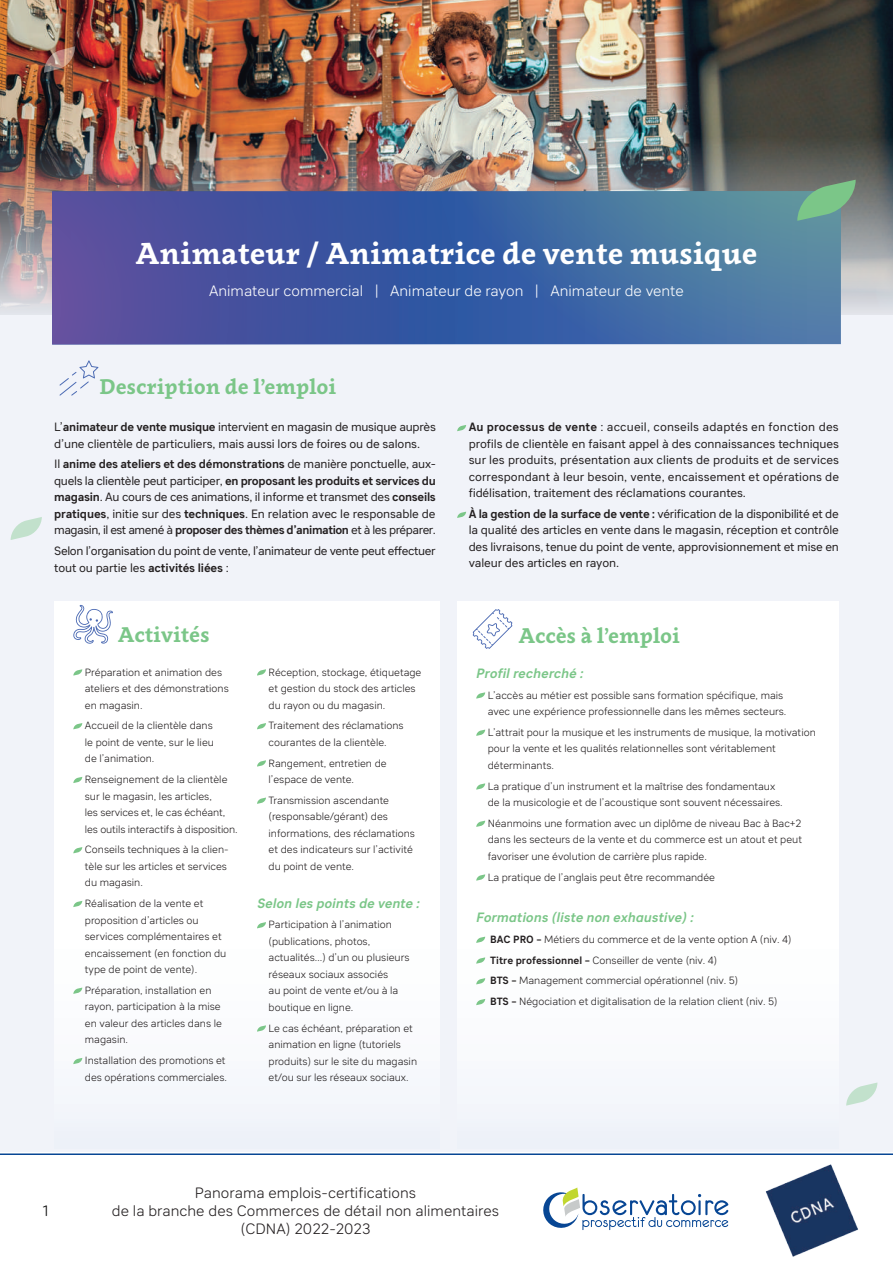
<style>
.page{position:relative;width:893px;height:1263px;background:#fff}
.page>*{position:absolute;margin:0;border:0;box-sizing:border-box;transform-origin:0 0}
.t1{font:700 30px "Clavo";color:#fff}
.t2{font:700 21px "Clavo";color:#7bc688}
.t3{font:300 15px/17.9px "Sebino Soft";color:#231f20;text-align:center}
.t4{font:300 15px "Sebino";color:#fff}
.t5{font:300 15px "Sebino Soft";color:#000}
.t6{font:italic 700 13.5px "Sebino";color:#7bc688}
.t7{font:12px/16.5px "Sebino";letter-spacing:-.015em;color:#231f20;text-align:justify}
.t8{font:300 10.5px/16.5px "Sebino";color:#231f20}
.s1{font-weight:700}
</style>
<div class="page">
<img style="left:0;top:0;width:893px;height:1152px">
<svg style="left:52px;top:191px;width:343px;height:153px;background:#48519e"></svg>
<svg style="left:395px;top:191px;width:446px;height:153px;background:#426ea3"></svg>
<svg style="left:797px;top:180px;width:59px;height:41px;background:#75a686"></svg>
<svg style="left:11px;top:517px;width:31px;height:23px"></svg>
<svg style="left:846px;top:1082px;width:31px;height:24px"></svg>
<svg style="left:59px;top:360px;width:39px;height:36px"></svg>
<svg style="left:457px;top:425px;width:9px;height:6px"></svg>
<svg style="left:457px;top:512px;width:9px;height:6px"></svg>
<div style="left:54px;top:602px;width:386px;height:546px;background:linear-gradient(to right,#fcfdfe,#fcfdfe)"></div>
<div style="left:458px;top:602px;width:381px;height:546px;background:linear-gradient(to right,#fcfdfe,#fcfdfe)"></div>
<svg style="left:73px;top:605px;width:40px;height:39px"></svg>
<svg style="left:473px;top:609px;width:39px;height:40px"></svg>
<svg style="left:476px;top:692px;width:9px;height:7px"></svg>
<svg style="left:476px;top:730px;width:9px;height:6px"></svg>
<svg style="left:476px;top:783px;width:9px;height:7px"></svg>
<svg style="left:476px;top:821px;width:9px;height:6px"></svg>
<svg style="left:476px;top:874px;width:9px;height:7px"></svg>
<svg style="left:476px;top:937px;width:9px;height:6px"></svg>
<svg style="left:476px;top:957px;width:9px;height:7px"></svg>
<svg style="left:476px;top:978px;width:9px;height:6px"></svg>
<svg style="left:476px;top:999px;width:9px;height:6px"></svg>
<svg style="left:73px;top:669px;width:9px;height:7px"></svg>
<svg style="left:73px;top:723px;width:9px;height:6px"></svg>
<svg style="left:73px;top:777px;width:9px;height:6px"></svg>
<svg style="left:73px;top:847px;width:9px;height:6px"></svg>
<svg style="left:73px;top:901px;width:9px;height:6px"></svg>
<svg style="left:73px;top:987px;width:9px;height:7px"></svg>
<svg style="left:73px;top:1058px;width:9px;height:6px"></svg>
<svg style="left:257px;top:669px;width:9px;height:7px"></svg>
<svg style="left:257px;top:723px;width:9px;height:6px"></svg>
<svg style="left:257px;top:760px;width:9px;height:7px"></svg>
<svg style="left:257px;top:797px;width:9px;height:7px"></svg>
<svg style="left:257px;top:922px;width:9px;height:6px"></svg>
<svg style="left:257px;top:1025px;width:9px;height:7px"></svg>
<svg style="left:44px;top:46px;width:31px;height:27px"></svg>
<hr style="left:0;top:1153px;width:893px;height:2px;background:#074694">
<img style="left:765px;top:1164px;width:93px;height:93px">
<svg style="left:543px;top:1187px;width:185px;height:43px"></svg>
<h1 class="t1" style="left:136px;top:231px;width:623px">Animateur / Animatrice de vente musique</h1>
<h3 class="t4" style="left:209px;top:283px;width:476px">Animateur commercial | Animateur de rayon | Animateur de vente</h3>
<h2 class="t2" style="left:100px;top:371px;width:238px">Description de l’emploi</h2>
<p class="t7" style="left:54px;top:419px;width:383px">L’<span class="s1">animateur de vente musique</span> intervient en magasin de musique auprès d’une clientèle de particuliers, mais aussi lors de foires ou de salons.</p>
<p class="t7" style="left:54px;top:456px;width:383px">Il <span class="s1">anime des ateliers et des démonstrations</span> de manière ponctuelle, aux&shy;quels la clientèle peut participer, <span class="s1">en proposant les produits et services du magasin</span>. Au cours de ces animations, il informe et transmet des <span class="s1">conseils pratiques</span>, initie sur des <span class="s1">techniques</span>. En relation avec le responsable de magasin, il est amené à <span class="s1">proposer des thèmes d’animation</span> et à les préparer.</p>
<p class="t7" style="left:54px;top:543px;width:383px">Selon l’organisation du point de vente, l’animateur de vente peut effectuer tout ou partie les <span class="s1">activités liées</span> :</p>
<p class="t7" style="left:469px;top:419px;width:372px"><span class="s1">Au processus de vente</span> : accueil, conseils adaptés en fonction des profils de clientèle en faisant appel à des connaissances techniques sur les produits, présentation aux clients de produits et de services correspondant à leur besoin, vente, encaissement et opérations de fidélisation, traitement des réclamations courantes.</p>
<p class="t7" style="left:469px;top:506px;width:372px"><span class="s1">À la gestion de la surface de vente :</span> vérification de la disponibilité et de la qualité des articles en vente dans le magasin, réception et contrôle des livraisons, tenue du point de vente, approvisionnement et mise en valeur des articles en rayon.</p>
<h2 class="t2" style="left:118px;top:620px;width:93px">Activités</h2>
<h2 class="t2" style="left:518px;top:620px;width:163px">Accès à l’emploi</h2>
<p class="t6" style="left:476px;top:666px;width:109px">Profil recherché :</p>
<p class="t8" style="left:488px;top:687px;width:300px">L’accès au métier est possible sans formation spécifique, mais avec une expérience professionnelle dans les mêmes secteurs.</p>
<p class="t8" style="left:488px;top:724px;width:329px">L’attrait pour la musique et les instruments de musique, la motivation pour la vente et les qualités relationnelles sont véritablement déterminants.</p>
<p class="t8" style="left:488px;top:778px;width:296px">La pratique d’un instrument et la maîtrise des fondamentaux de la musicologie et de l’acoustique sont souvent nécessaires.</p>
<p class="t8" style="left:488px;top:815px;width:316px;text-align:justify">Néanmoins une formation avec un diplôme de niveau Bac à Bac+2 dans les secteurs de la vente et du commerce est un atout et peut favoriser une évolution de carrière plus rapide.</p>
<p class="t8" style="left:488px;top:869px;width:229px">La pratique de l’anglais peut être recommandée</p>
<p class="t6" style="left:476px;top:910px;width:219px">Formations (liste non exhaustive) :</p>
<p class="t8" style="left:490px;top:929px;width:303px;line-height:20.7px"><span class="s1">BAC PRO –</span> Métiers du commerce et de la vente option A (niv. 4)<br><span class="s1">Titre professionnel –</span> Conseiller de vente (niv. 4)<br><span class="s1">BTS –</span> Management commercial opérationnel (niv. 5)<br><span class="s1">BTS –</span> Négociation et digitalisation de la relation client (niv. 5)</p>
<p class="t8" style="left:85px;top:664px;width:145px">Préparation et animation des ateliers et des démonstrations en magasin.</p>
<p class="t8" style="left:85px;top:718px;width:131px;text-align:justify">Accueil de la clientèle dans le point de vente, sur le lieu de l’animation.</p>
<p class="t8" style="left:85px;top:771px;width:154px">Renseignement de la clientèle sur le magasin, les articles,<br>les services et, le cas échéant, les outils interactifs à disposition.</p>
<p class="t8" style="left:85px;top:842px;width:145px">Conseils techniques à la clien&shy;tèle sur les articles et services du magasin.</p>
<p class="t8" style="left:85px;top:895px;width:143px">Réalisation de la vente et proposition d’articles ou services complémentaires et encaissement (en fonction du type de point de vente).</p>
<p class="t8" style="left:85px;top:982px;width:139px">Préparation, installation en rayon, participation à la mise en valeur des articles dans le magasin.</p>
<p class="t8" style="left:85px;top:1052px;width:144px">Installation des promotions et des opérations commerciales.</p>
<p class="t8" style="left:269px;top:664px;width:154px">Réception, stockage, étiquetage et gestion du stock des articles du rayon ou du magasin.</p>
<p class="t8" style="left:269px;top:718px;width:137px">Traitement des réclamations courantes de la clientèle.</p>
<p class="t8" style="left:269px;top:755px;width:120px">Rangement, entretien de l’espace de vente.</p>
<p class="t8" style="left:269px;top:792px;width:148px">Transmission ascendante (responsable/gérant) des informations, des réclamations et des indicateurs sur l’activité du point de vente.</p>
<p class="t6" style="left:257px;top:895px;width:165px">Selon les points de vente :</p>
<p class="t8" style="left:269px;top:917px;width:142px">Participation à l’animation (publications, photos, actualités…) d’un ou plusieurs réseaux sociaux associés<br>au point de vente et/ou à la boutique en ligne.</p>
<p class="t8" style="left:269px;top:1020px;width:150px">Le cas échéant, préparation et animation en ligne (tutoriels produits) sur le site du magasin et/ou sur les réseaux sociaux.</p>
<h3 class="t5" style="left:43px;top:1202px;width:8px">1</h3>
<h3 class="t3" style="left:112px;top:1184px;width:388px">Panorama emplois-certifications<br>de la branche des Commerces de détail non alimentaires (CDNA) 2022-2023</h3>
</div>
